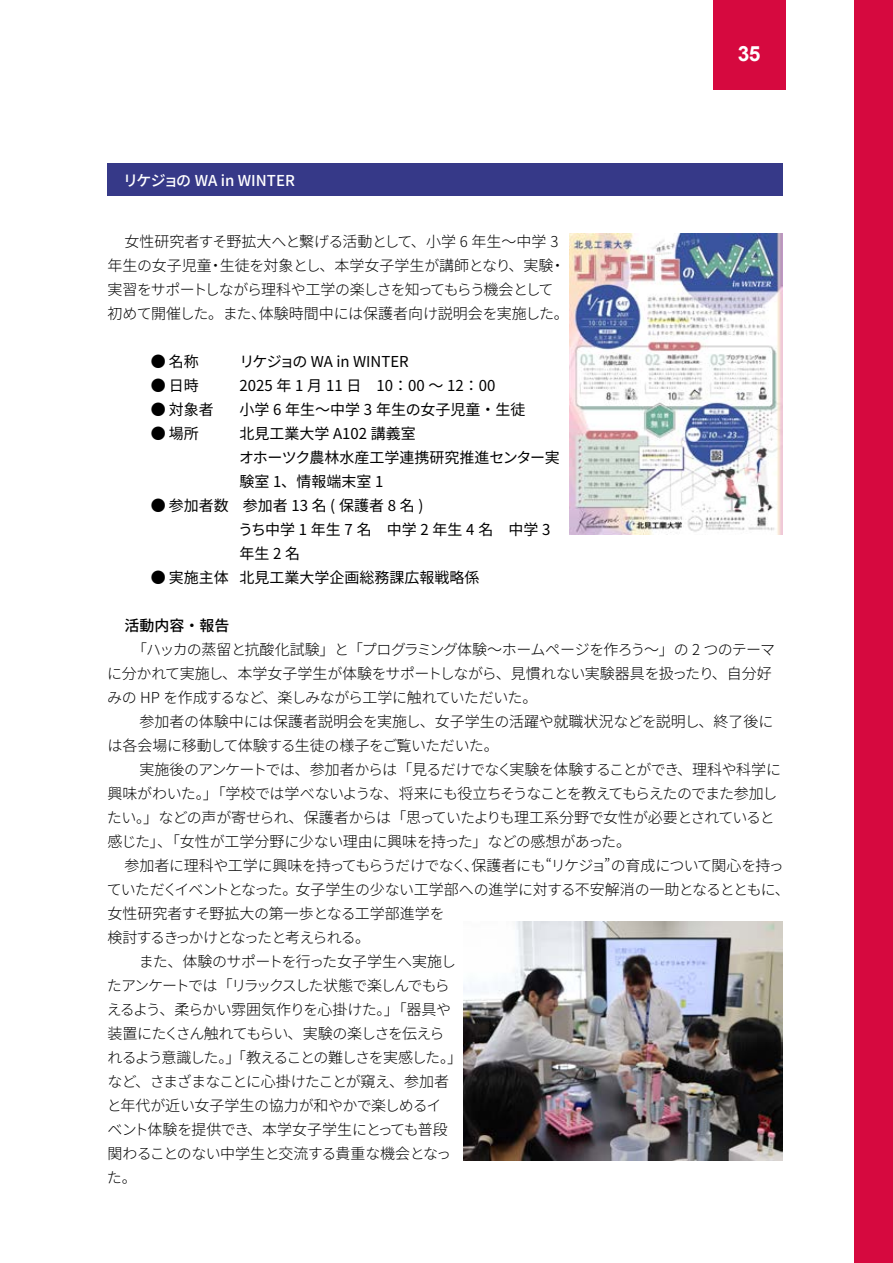
<style>
.page{position:relative;width:893px;height:1263px;background:#fff}
.page>*{position:absolute;margin:0;border:0;box-sizing:border-box;transform-origin:0 0}
.t1{font:700 21px "Arial";color:#fff}
.t2{font:300 15px/24px "Source Han Sans JP";letter-spacing:-.035em;color:#000}
.t3{font:15px/24px "Source Han Sans";color:#000}
.t4{font:300 15px/24px "Source Han Sans";letter-spacing:-.02em;color:#000}
.t5{font:300 15px/24px "Source Han Sans JP";letter-spacing:-.01em;color:#000}
.t6{font:300 15px "Source Han Sans JP";letter-spacing:-.09em;color:#000}
.t7{font:300 15px "Source Han Sans JP";letter-spacing:-.105em;color:#000}
.t8{font:300 15px "Source Han Sans JP";letter-spacing:-.075em;color:#000}
.t9{font:300 15px "Source Han Sans JP";color:#000}
.t10{font:500 15px "Source Han Sans";color:#fff}
.t11{font:500 15px "Source Han Sans";color:#000}
.s1{font-weight:300}
</style>
<div class="page">
<div style="left:713px;top:0;width:73px;height:90px;background:#d6093f"></div>
<div style="left:855px;top:0;width:38px;height:1263px;background:#d6093f"></div>
<div style="left:107px;top:164px;width:675px;height:32px;background:#363988"></div>
<img style="left:570px;top:234px;width:212px;height:300px">
<img style="left:463px;top:921px;width:319px;height:240px">
<p class="t10" style="left:123px;top:172px;width:173px">リケジョの WA in WINTER</p>
<h1 class="t1" style="left:738px;top:39px;width:24px">35</h1>
<p class="t4" style="left:107px;top:230px;width:463px;text-indent:17px">女性研究者すそ野拡大へと繋げる活動として、小学 6 年生～中学 3年生の女子児童・生徒を対象とし、本学女子学生が講師となり、実験・実習をサポートしながら理科や工学の楽しさを知ってもらう機会として初めて開催した。また、体験時間中には保護者向け説明会を実施した。</p>
<p class="t3" style="left:151px;top:350px;width:49px"><span class="s1">●</span>名称</p>
<p class="t3" style="left:239px;top:350px;width:171px">リケジョの WA in WINTER</p>
<p class="t3" style="left:151px;top:374px;width:49px"><span class="s1">●</span>日時</p>
<p class="t3" style="left:239px;top:374px;width:258px">2025 年 1 月 11 日　10：00 ～ 12：00</p>
<p class="t3" style="left:151px;top:398px;width:64px"><span class="s1">●</span> 対象者</p>
<p class="t3" style="left:239px;top:398px;width:288px">小学 6 年生～中学 3 年生の女子児童・ 生徒</p>
<p class="t3" style="left:151px;top:422px;width:49px"><span class="s1">●</span>場所</p>
<p class="t3" style="left:239px;top:422px;width:322px">北見工業大学 A102 講義室<br>オホーツク農林水産工学連携研究推進センター実験室 1、情報端末室 1</p>
<p class="t3" style="left:238px;top:494px;width:314px;text-indent:-87px"><span class="s1">●</span>参加者数 参加者 13 名 ( 保護者 8 名 )<br>うち中学 1 年生 7 名　中学 2 年生 4 名　中学 3年生2名</p>
<p class="t3" style="left:151px;top:566px;width:330px"><span class="s1">●</span> 実施主体 北見工業大学企画総務課広報戦略係</p>
<p class="t11" style="left:124px;top:617px;width:106px">活動内容・報告</p>
<p class="t2" style="left:107px;top:638px;width:669px;text-indent:17px">　「ハッカの蒸留と抗酸化試験」と「プログラミング体験～ホームページを作ろう～」の 2 つのテーマに分かれて実施し、本学女子学生が体験をサポートしながら、見慣れない実験器具を扱ったり、自分好みの HP を作成するなど、楽しみながら工学に触れていただいた。</p>
<p class="t5" style="left:107px;top:710px;width:667px;text-indent:17px">　参加者の体験中には保護者説明会を実施し、女子学生の活躍や就職状況などを説明し、終了後には各会場に移動して体験する生徒の様子をご覧いただいた。</p>
<p class="t2" style="left:107px;top:758px;width:676px;text-indent:17px">　実施後のアンケートでは、参加者からは「見るだけでなく実験を体験することができ、理科や科学に興味がわいた。」「学校では学べないような、将来にも役立ちそうなことを教えてもらえたのでまた参加したい。」などの声が寄せられ、保護者からは「思っていたよりも理工系分野で女性が必要とされていると感じた」、「女性が工学分野に少ない理由に興味を持った」などの感想があった。</p>
<p class="t2" style="left:124px;top:854px;width:661px">参加者に理科や工学に興味を持ってもらうだけでなく、保護者にも“リケジョ”の育成について関心を持っ</p>
<p class="t2" style="left:107px;top:878px;width:684px">ていただくイベントとなった。女子学生の少ない工学部への進学に対する不安解消の一助となるとともに、</p>
<p class="t9" style="left:107px;top:905px;width:339px">女性研究者すそ野拡大の第一歩となる工学部進学を</p>
<p class="t6" style="left:107px;top:929px;width:264px">検討するきっかけとなったと考えられる。</p>
<p class="t2" style="left:124px;top:950px;width:333px">　また、体験のサポートを行った女子学生へ実施し</p>
<p class="t7" style="left:107px;top:977px;width:344px">たアンケートでは「リラックスした状態で楽しんでもら</p>
<p class="t2" style="left:107px;top:998px;width:346px">えるよう、柔らかい雰囲気作りを心掛けた。」「器具や</p>
<p class="t8" style="left:107px;top:1025px;width:339px">装置にたくさん触れてもらい、実験の楽しさを伝えら</p>
<p class="t6" style="left:108px;top:1049px;width:356px">れるよう意識した。」「教えることの難しさを実感した。」</p>
<p class="t2" style="left:107px;top:1070px;width:343px">など、さまざまなことに心掛けたことが窺え、参加者</p>
<p class="t2" style="left:107px;top:1094px;width:336px">と年代が近い女子学生の協力が和やかで楽しめるイ</p>
<p class="t2" style="left:108px;top:1118px;width:342px">ベント体験を提供でき、本学女子学生にとっても普段</p>
<p class="t2" style="left:107px;top:1142px;width:345px">関わることのない中学生と交流する貴重な機会となっ</p>
<p class="t2" style="left:107px;top:1166px;width:31px">た。</p>
</div>
